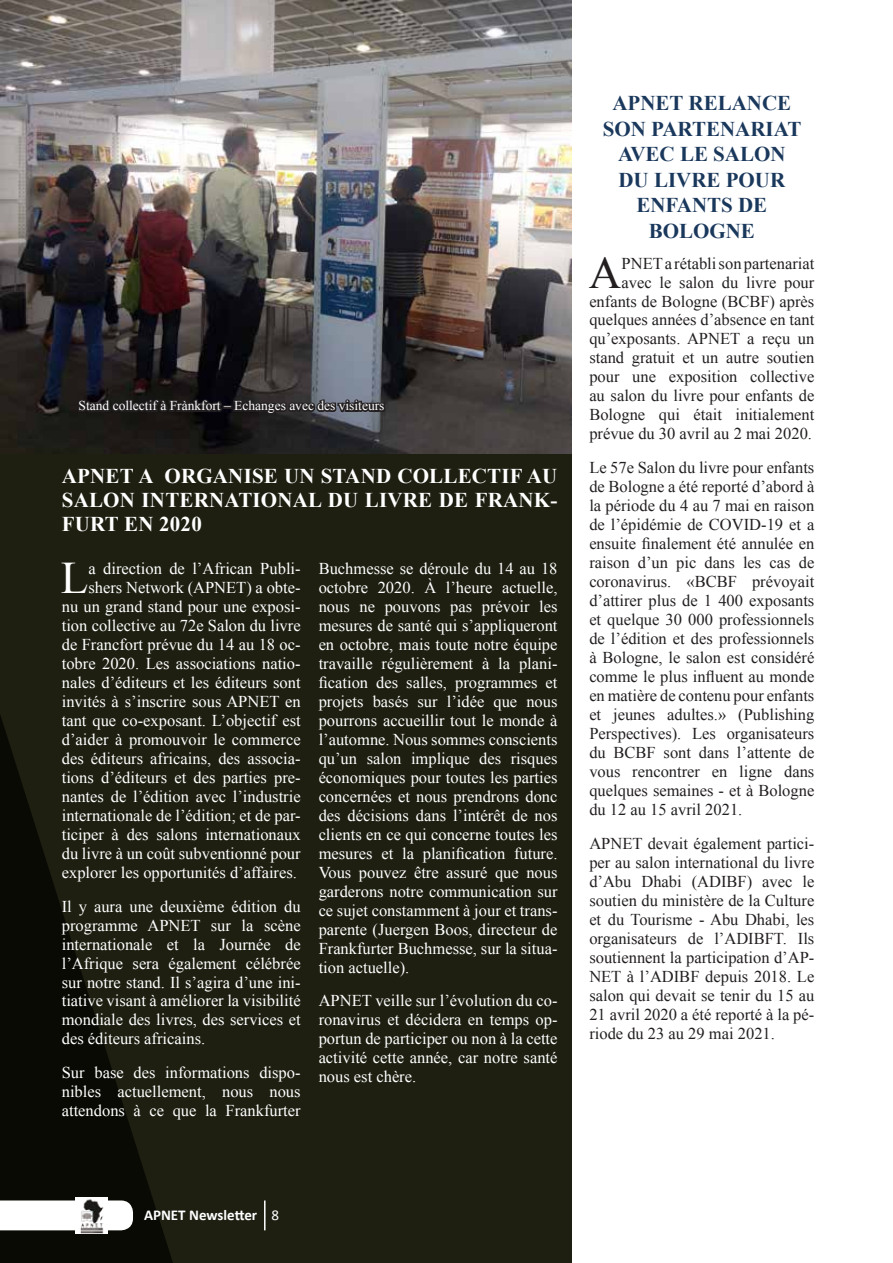
<style>
.page{position:relative;width:893px;height:1263px;background:#fff}
.page>*{position:absolute;margin:0;border:0;box-sizing:border-box;transform-origin:0 0}
.t1{font:45.15px "Times New Roman";color:#231f20}
.t2{font:45.15px "Times New Roman";color:#fff}
.t3{font:700 21px/24px "Times New Roman";letter-spacing:.01em;color:#fff;text-align:justify}
.t4{font:700 21px/25.5px "Times New Roman";color:#1a385c;text-align:center}
.t5{font:16.5px/18.9px "Times New Roman";color:#fff;text-align:justify}
.t6{font:16.5px/18.9px "Times New Roman";color:#231f20;text-align:justify}
.t7{font:700 15px "Calibri";color:#fff}
.t8{font:13.5px "Times New Roman";color:#fff}
.s1{font-weight:400}
</style>
<div class="page">
<div style="left:0;top:0;width:571px;height:1263px;background:#1e1f11"></div>
<img style="left:0;top:0;width:571px;height:454px">
<svg style="left:75px;top:397px;width:150px;height:20px"></svg>
<div style="left:222px;top:405px;width:10px;height:4px;border:3px solid #231f20"></div>
<svg style="left:231px;top:397px;width:157px;height:20px"></svg>
<svg style="left:0;top:715px;width:173px;height:548px"></svg>
<hr style="left:264px;top:1200px;width:2px;height:30px;background:#fff">
<div style="left:0;top:1200px;width:133px;height:30px;background:#fff"></div>
<img style="left:75px;top:1197px;width:33px;height:37px">
<p class="t8" style="left:79px;top:397px;width:307px">Stand collectif à Frànkfort – Echanges avec des visiteurs</p>
<p class="t3" style="left:62px;top:464px;width:497px">APNET A ORGANISE UN STAND COLLECTIF AU SALON INTERNATIONAL DU LIVRE DE FRANK-FURT EN 2020</p>
<p class="t5" style="left:62px;top:559px;width:240px;text-align:right">a direction de l’African Publi&shy;shers Network (APNET) a obte-<br>nu un grand stand pour une exposi&shy;tion collective au 72e Salon du livre de Francfort prévue du 14 au 18 oc&shy;tobre 2020. Les associations natio&shy;nales d’éditeurs et les éditeurs sont invités à s’inscrire sous APNET en tant que co-exposant. L’objectif est d’aider à promouvoir le commerce des éditeurs africains, des associa&shy;tions d’éditeurs et des parties pre&shy;nantes de l’édition avec l’industrie internationale de l’édition; et de par&shy;ticiper à des salons internationaux du livre à un coût subventionné pour explorer les opportunités d’affaires.</p>
<p class="t5" style="left:62px;top:896px;width:240px">Il y aura une deuxième édition du programme APNET sur la scène internationale et la Journée de l’Afrique sera également célébrée sur notre stand. Il s’agira d’une ini&shy;tiative visant à améliorer la visibilité mondiale des livres, des services et des éditeurs africains.</p>
<p class="t5" style="left:62px;top:1063px;width:240px">Sur base des informations dispo&shy;nibles actuellement, nous nous attendons à ce que la Frankfurter</p>
<h1 class="t2" style="left:61px;top:547px;width:29px">L</h1>
<p class="t5" style="left:319px;top:559px;width:240px">Buchmesse se déroule du 14 au 18 octobre 2020. À l’heure actuelle, nous ne pouvons pas prévoir les mesures de santé qui s’appliqueront en octobre, mais toute notre équipe travaille régulièrement à la plani&shy;fication des salles, programmes et projets basés sur l’idée que nous pourrons accueillir tout le monde à l’automne. Nous sommes conscients qu’un salon implique des risques économiques pour toutes les parties concernées et nous prendrons donc des décisions dans l’intérêt de nos clients en ce qui concerne toutes les mesures et la planification future.<br>Vous pouvez être assuré que nous garderons notre communication sur ce sujet constamment à jour et trans&shy;parente (Juergen Boos, directeur de Frankfurter Buchmesse, sur la situa&shy;tion actuelle).</p>
<p class="t5" style="left:319px;top:991px;width:240px">APNET veille sur l’évolution du co&shy;ronavirus et décidera en temps op&shy;portun de participer ou non à la cette activité cette année, car notre santé nous est chère.</p>
<p class="t4" style="left:603px;top:90px;width:200px">APNET RELANCE<br>SON PARTENARIAT<br>AVEC LE SALON<br>DU LIVRE POUR<br>ENFANTS DE<br>BOLOGNE</p>
<h1 class="t1" style="left:589px;top:242px;width:34px">A</h1>
<p class="t6" style="left:589px;top:253px;width:227px;text-align:right">PNET a rétabli son partenariat avec le salon du livre pour enfants de Bologne (BCBF) après quelques années d’absence en tant qu’exposants. APNET a reçu un stand gratuit et un autre soutien pour une exposition collective au salon du livre pour enfants de<br>Bologne qui était initialement prévue du 30 avril au 2 mai 2020.</p>
<p class="t6" style="left:589px;top:458px;width:227px">Le 57e Salon du livre pour enfants de Bologne a été reporté d’abord à la période du 4 au 7 mai en raison de l’épidémie de COVID-19 et a ensuite finalement été annulée en raison d’un pic dans les cas de coronavirus. «BCBF prévoyait d’attirer plus de 1 400 exposants et quelque 30 000 professionnels de l’édition et des professionnels à Bologne, le salon est considéré comme le plus influent au monde en matière de contenu pour enfants et jeunes adultes.» (Publishing Perspectives). Les organisateurs du BCBF sont dans l’attente de vous rencontrer en ligne dans quelques semaines - et à Bologne du 12 au 15 avril 2021.</p>
<p class="t6" style="left:589px;top:833px;width:227px">APNET devait également partici&shy;per au salon international du livre d’Abu Dhabi (ADIBF) avec le soutien du ministère de la Culture et du Tourisme - Abu Dhabi, les organisateurs de l’ADIBFT. Ils soutiennent la participation d’AP-NET à l’ADIBF depuis 2018. Le salon qui devait se tenir du 15 au 21 avril 2020 a été reporté à la pé&shy;riode du 23 au 29 mai 2021.</p>
<p class="t7" style="left:144px;top:1206px;width:137px">APNET Newsletter <span class="s1">8</span></p>
</div>
